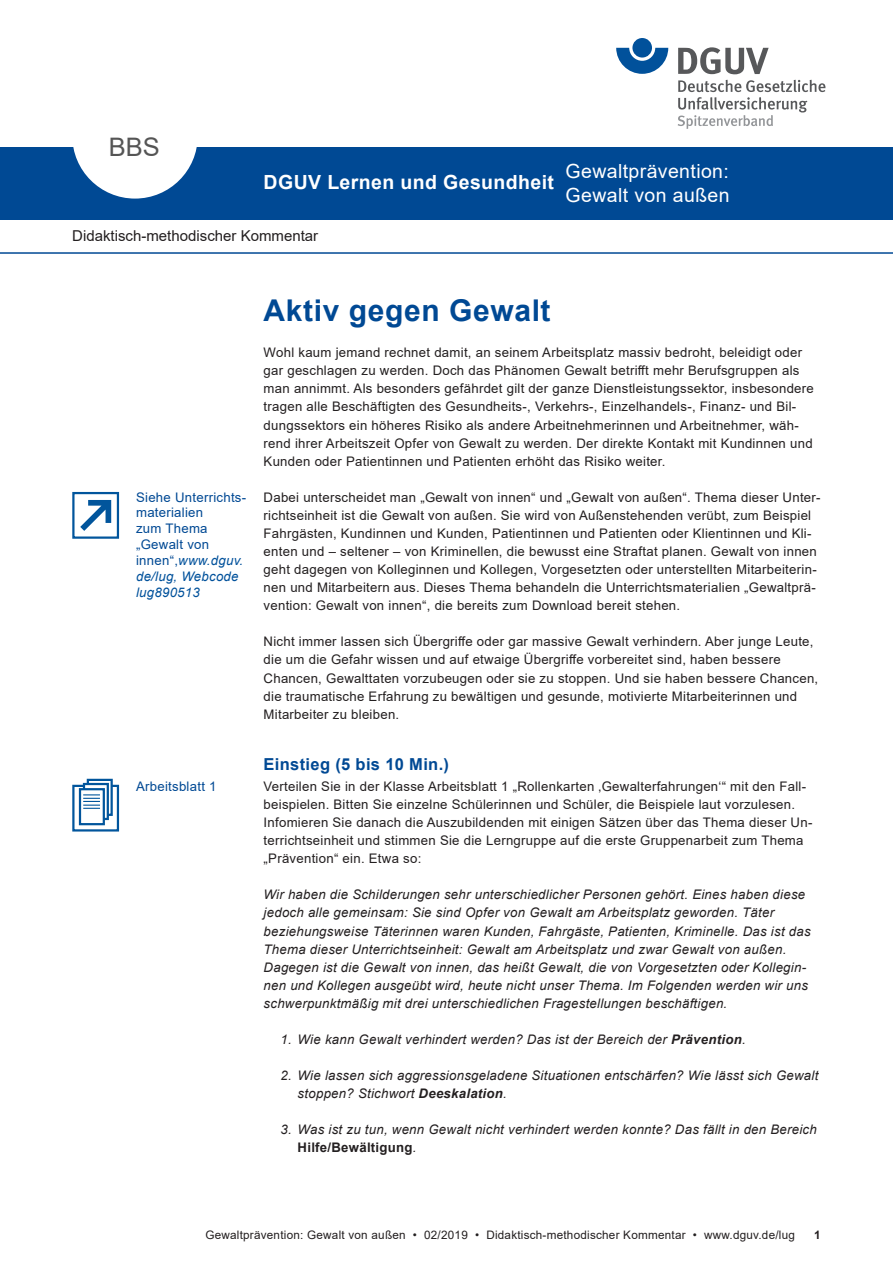
<style>
.page{position:relative;width:893px;height:1263px;background:#fff}
.page>*{position:absolute;margin:0;border:0;box-sizing:border-box;transform-origin:0 0}
.Ueberschrift{font:700 30px "Arial";letter-spacing:.02em;color:#004994}
.head{font:25.5px "Arial";color:#555}
.name{font:19.5px "Arial";letter-spacing:.02em;color:#fff}
.t1{font:700 19.5px "Arial";letter-spacing:.02em;color:#fff}
.Zwischenueberschrift{font:700 16.5px "Arial";letter-spacing:.02em;color:#004994}
.Kopfzeile_Art{font:15px "Arial";color:#231f20}
.Fliesstext{font:13.2px/18px "Arial";letter-spacing:.02em;color:#231f20}
.Fliesstext-2{font:italic 13.2px/18px "Arial";letter-spacing:.02em;color:#231f20}
.Fliesstext_Aufzaehlu{font:italic 13.2px/18px "Arial";letter-spacing:.02em;color:#231f20}
.hinweis_links{font:13.2px/15.9px "Arial";letter-spacing:.02em;color:#004994}
.t2{font:11.7px "Arial";letter-spacing:.02em;color:#231f20}
.t3{font:700 11.7px "Arial";color:#231f20}
.s1{font-style:italic;color:#01519b}
.s2{font-weight:700}
.s3{font-weight:700;font-style:normal}
</style>
<div class="page">
<div style="left:0;top:147px;width:893px;height:73px;background:#004994"></div>
<svg style="left:73px;top:147px;width:124px;height:52px"></svg>
<svg style="left:616px;top:48px;width:52px;height:26px"></svg>
<div style="left:632px;top:38px;width:20px;height:20px;background:#01519b;border-radius:50%"></div>
<svg style="left:678px;top:47px;width:91px;height:27px"></svg>
<svg style="left:678px;top:80px;width:147px;height:49px"></svg>
<hr style="left:0;top:252px;width:893px;height:2px;background:#004994">
<div style="left:72px;top:492px;width:47px;height:47px;border:2px solid #01559c"></div>
<svg style="left:80px;top:500px;width:31px;height:31px"></svg>
<div style="left:73px;top:786px;width:45px;height:44px;background:linear-gradient(to right,#fff,#fefefe)"></div>
<div style="left:72px;top:785px;width:47px;height:46px;border:2px solid #01559c"></div>
<svg style="left:90px;top:782px;width:20px;height:31px"></svg>
<div style="left:87px;top:779px;width:26px;height:37px;border:2px solid #01559c"></div>
<div style="left:83px;top:783px;width:26px;height:37px;background:#fff;border:2px solid #01559c"></div>
<div style="left:79px;top:788px;width:26px;height:37px;background:#fff;border:2px solid #01559c"></div>
<svg style="left:83px;top:794px;width:17px;height:15px"></svg>
<p class="head" style="left:109px;top:130px;width:53px">BBS</p>
<p class="t1" style="left:264px;top:168px;width:292px">DGUV Lernen und Gesundheit</p>
<p class="Kopfzeile_Art" style="left:72px;top:225px;width:247px">Didaktisch-methodischer Kommentar</p>
<p class="name" style="left:566px;top:158px;width:165px">Gewaltprävention:</p>
<p class="name" style="left:566px;top:181px;width:166px">Gewalt von außen</p>
<p class="Ueberschrift" style="left:264px;top:289px;width:288px">Aktiv gegen Gewalt</p>
<p class="hinweis_links" style="left:136px;top:489px;width:112px">Siehe Unterrichts&shy;materialien<br>zum Thema „Gewalt von innen“,<span class="s1">www.dguv. de/lug, Webcode lug890513</span></p>
<p class="hinweis_links" style="left:136px;top:778px;width:82px">Arbeitsblatt 1</p>
<p class="Fliesstext" style="left:264px;top:343px;width:552px">Wohl kaum jemand rechnet damit, an seinem Arbeitsplatz massiv bedroht, beleidigt oder gar geschlagen zu werden. Doch das Phänomen Gewalt betrifft mehr Berufsgruppen als man annimmt. Als besonders gefährdet gilt der ganze Dienstleistungssektor, insbesondere tragen alle Beschäftigten des Gesundheits-, Verkehrs-, Einzelhandels-, Finanz- und Bil&shy;dungssektors ein höheres Risiko als andere Arbeitnehmerinnen und Arbeitnehmer, wäh&shy;rend ihrer Arbeitszeit Opfer von Gewalt zu werden. Der direkte Kontakt mit Kundinnen und Kunden oder Patientinnen und Patienten erhöht das Risiko weiter.</p>
<p class="Fliesstext" style="left:264px;top:488px;width:559px">Dabei unterscheidet man „Gewalt von innen“ und „Gewalt von außen“. Thema dieser Unter&shy;richtseinheit ist die Gewalt von außen. Sie wird von Außenstehenden verübt, zum Beispiel Fahrgästen, Kundinnen und Kunden, Patientinnen und Patienten oder Klientinnen und Kli&shy;enten und – seltener – von Kriminellen, die bewusst eine Straftat planen. Gewalt von innen geht dagegen von Kolleginnen und Kollegen, Vorgesetzten oder unterstellten Mitarbeiterin&shy;nen und Mitarbeitern aus. Dieses Thema behandeln die Unterrichtsmaterialien „Gewaltprä&shy;vention: Gewalt von innen“, die bereits zum Download bereit stehen.</p>
<p class="Fliesstext" style="left:264px;top:633px;width:556px">Nicht immer lassen sich Übergriffe oder gar massive Gewalt verhindern. Aber junge Leute, die um die Gefahr wissen und auf etwaige Übergriffe vorbereitet sind, haben bessere Chancen, Gewalttaten vorzubeugen oder sie zu stoppen. Und sie haben bessere Chancen, die traumatische Erfahrung zu bewältigen und gesunde, motivierte Mitarbeiterinnen und Mitarbeiter zu bleiben.</p>
<p class="Zwischenueberschrift" style="left:264px;top:753px;width:187px">Einstieg (5 bis 10 Min.)</p>
<p class="Fliesstext" style="left:264px;top:777px;width:550px">Verteilen Sie in der Klasse Arbeitsblatt 1 „Rollenkarten ‚Gewalterfahrungen‘“ mit den Fall&shy;beispielen. Bitten Sie einzelne Schülerinnen und Schüler, die Beispiele laut vorzulesen.<br>Infomieren Sie danach die Auszubildenden mit einigen Sätzen über das Thema dieser Un&shy;terrichtseinheit und stimmen Sie die Lerngruppe auf die erste Gruppenarbeit zum Thema „Prävention“ ein. Etwa so:</p>
<p class="Fliesstext-2" style="left:264px;top:886px;width:549px">Wir haben die Schilderungen sehr unterschiedlicher Personen gehört. Eines haben diese jedoch alle gemeinsam: Sie sind Opfer von Gewalt am Arbeitsplatz geworden. Täter beziehungsweise Täterinnen waren Kunden, Fahrgäste, Patienten, Kriminelle. Das ist das Thema dieser Unterrichtseinheit: Gewalt am Arbeitsplatz und zwar Gewalt von außen.<br>Dagegen ist die Gewalt von innen, das heißt Gewalt, die von Vorgesetzten oder Kollegin&shy;nen und Kollegen ausgeübt wird, heute nicht unser Thema. Im Folgenden werden wir uns schwerpunktmäßig mit drei unterschiedlichen Fragestellungen beschäftigen.</p>
<p class="Fliesstext_Aufzaehlu" style="left:281px;top:1030px;width:467px">1. Wie kann Gewalt verhindert werden? Das ist der Bereich der <span class="s2">Prävention</span>.</p>
<p class="Fliesstext_Aufzaehlu" style="left:298px;top:1067px;width:522px;text-indent:-17px">2. Wie lassen sich aggressionsgeladene Situationen entschärfen? Wie lässt sich Gewalt stoppen? Stichwort <span class="s2">Deeskalation</span>.</p>
<p class="Fliesstext_Aufzaehlu" style="left:298px;top:1121px;width:521px;text-indent:-17px">3. Was ist zu tun, wenn Gewalt nicht verhindert werden konnte? Das fällt in den Bereich<br><span class="s3">Hilfe/Bewältigung</span>.</p>
<p class="t2" style="left:205px;top:1227px;width:591px">Gewaltprävention: Gewalt von außen • 02/2019 • Didaktisch-methodischer Kommentar • www.dguv.de/lug</p>
<p class="t3" style="left:814px;top:1227px;width:8px">1</p>
</div>
